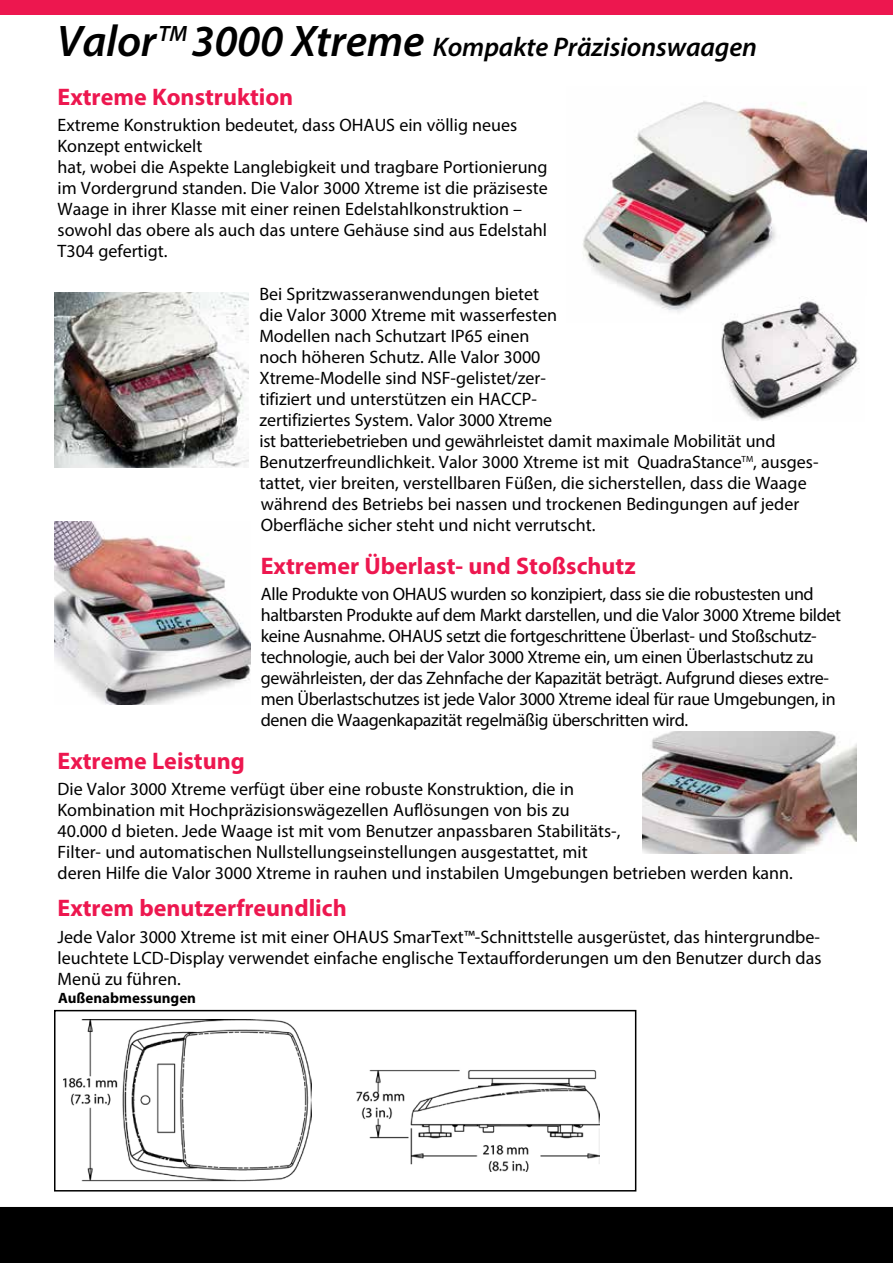
<style>
.page{position:relative;width:893px;height:1263px;background:#fff}
.page>*{position:absolute;margin:0;border:0;box-sizing:border-box;transform-origin:0 0}
.t1{font:italic 600 27px "Myriad Pro";letter-spacing:-.005em;color:#000}
.t2{font:700 24px "Myriad Pro";color:#ed174f}
.t3{font:18px/21px "Myriad Pro";color:#000}
.t4{font:18px/21px "Myriad Pro";letter-spacing:-.02em;color:#000}
.t5{font:700 15px "Myriad Pro";color:#000}
.s1{font-size:44.55px}
</style>
<div class="page">
<img style="left:583px;top:101px;width:284px;height:212px">
<div style="left:713px;top:296px;width:154px;height:127px;background:#fff"></div>
<img style="left:721px;top:298px;width:138px;height:123px">
<img style="left:63px;top:1019px;width:248px;height:163px">
<img style="left:356px;top:1070px;width:243px;height:101px">
<div style="left:54px;top:1010px;width:582px;height:181px;border:2px solid #000"></div>
<div style="left:0;top:0;width:893px;height:15px;background:#ed174f"></div>
<div style="left:0;top:1207px;width:893px;height:56px;background:#000"></div>
<img style="left:55px;top:293px;width:194px;height:175px">
<img style="left:643px;top:731px;width:214px;height:123px">
<img style="left:55px;top:521px;width:195px;height:183px">
<h1 class="t1" style="left:57px;top:29px;width:702px"><span class="s1">Valor</span><sup>TM</sup> <span class="s1">3000 Xtreme</span> Kompakte Präzisionswaagen</h1>
<h2 class="t2" style="left:58px;top:81px;width:237px">Extreme Konstruktion</h2>
<p class="t3" style="left:58px;top:114px;width:492px">Extreme Konstruktion bedeutet, dass OHAUS ein völlig neues Konzept entwickelt<br>hat, wobei die Aspekte Langlebigkeit und tragbare Portionierung im Vordergrund standen. Die Valor 3000 Xtreme ist die präziseste Waage in ihrer Klasse mit einer reinen Edelstahlkonstruktion – sowohl das obere als auch das untere Gehäuse sind aus Edelstahl T304 gefertigt.</p>
<p class="t3" style="left:259px;top:283px;width:561px">Bei Spritzwasseranwendungen bietet<br>die Valor 3000 Xtreme mit wasserfesten<br>Modellen nach Schutzart IP65 einen<br>noch höheren Schutz. Alle Valor 3000<br>Xtreme-Modelle sind NSF-gelistet/zer-<br>tifiziert und unterstützen ein HACCP-<br>zertifiziertes System. Valor 3000 Xtreme<br>ist batteriebetrieben und gewährleistet damit maximale Mobilität und Benutzerfreundlichkeit. Valor 3000 Xtreme ist mit QuadraStance<sup>TM</sup>, ausges&shy;tattet, vier breiten, verstellbaren Füßen, die sicherstellen, dass die Waage während des Betriebs bei nassen und trockenen Bedingungen auf jeder Oberfläche sicher steht und nicht verrutscht.</p>
<h2 class="t2" style="left:261px;top:550px;width:376px">Extremer Überlast- und Stoßschutz</h2>
<p class="t4" style="left:261px;top:583px;width:582px">Alle Produkte von OHAUS wurden so konzipiert, dass sie die robustesten und haltbarsten Produkte auf dem Markt darstellen, und die Valor 3000 Xtreme bildet keine Ausnahme. OHAUS setzt die fortgeschrittene Überlast- und Stoßschutz&shy;technologie, auch bei der Valor 3000 Xtreme ein, um einen Überlastschutz zu gewährleisten, der das Zehnfache der Kapazität beträgt. Aufgrund dieses extre&shy;men Überlastschutzes ist jede Valor 3000 Xtreme ideal für raue Umgebungen, in denen die Waagenkapazität regelmäßig überschritten wird.</p>
<h2 class="t2" style="left:58px;top:745px;width:189px">Extreme Leistung</h2>
<p class="t3" style="left:58px;top:778px;width:737px">Die Valor 3000 Xtreme verfügt über eine robuste Konstruktion, die in<br>Kombination mit Hochpräzisionswägezellen Auflösungen von bis zu<br>40.000 d bieten. Jede Waage ist mit vom Benutzer anpassbaren Stabilitäts-,<br>Filter- und automatischen Nullstellungseinstellungen ausgestattet, mit<br>deren Hilfe die Valor 3000 Xtreme in rauhen und instabilen Umgebungen betrieben werden kann.</p>
<h2 class="t2" style="left:58px;top:892px;width:291px">Extrem benutzerfreundlich</h2>
<p class="t3" style="left:58px;top:926px;width:765px;text-align:justify">Jede Valor 3000 Xtreme ist mit einer OHAUS SmarText™-Schnittstelle ausgerüstet, das hintergrundbe&shy;leuchtete LCD-Display verwendet einfache englische Textaufforderungen um den Benutzer durch das Menü zu führen.</p>
<p class="t5" style="left:58px;top:988px;width:140px">Außenabmessungen</p>
</div>
